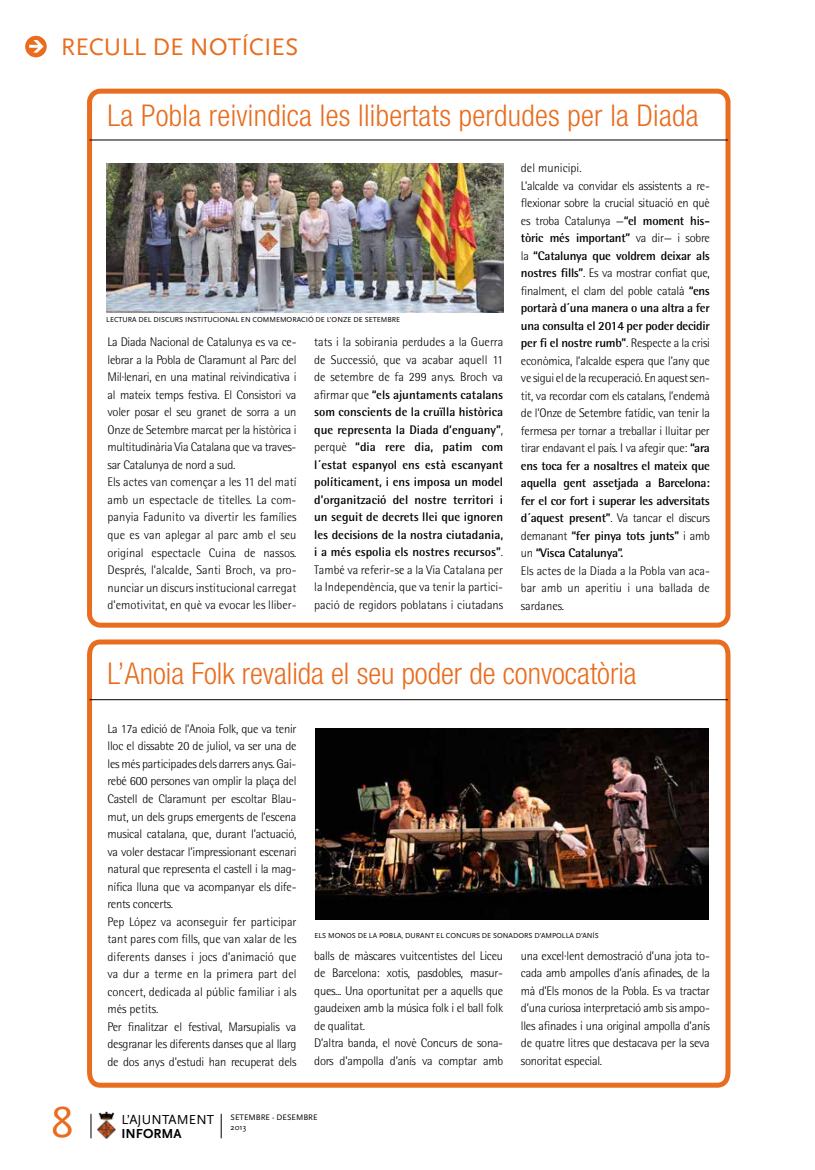
<style>
.page{position:relative;width:815px;height:1170px;background:#fff}
.page>*{position:absolute;margin:0;border:0;box-sizing:border-box;transform-origin:0 0}
.t1{font:45px "Scala Sans";color:#e86d1f}
.t2{font:300 condensed 30px "Helvetica Neue LT";letter-spacing:.01em;color:#e86d1f}
.t3{font:25px "Scala Sans";color:#e86d1f}
.t4{font:13.62px "Scala Sans";letter-spacing:.01em;color:#000}
.t5{font:700 13.62px "Scala Sans";color:#000}
.t6{font:300 12.5px/17.5px "Rotis Semi Sans";letter-spacing:-.02em;color:#000}
.t7{font:700 12.5px/17.5px "Rotis Semi Sans";color:#000;text-align:justify}
.t8{font:8.38px/10px "Scala Sans";color:#000}
.t9{font:7.5px "Scala Sans";color:#000}
.s1{font-weight:300}
.s2{font-weight:700}
</style>
<div class="page">
<div style="left:25px;top:36px;width:22px;height:21px;background:#e86d1f;border-radius:50%"></div>
<svg style="left:29px;top:40px;width:15px;height:13px"></svg>
<svg style="left:91px;top:1113px;width:1px;height:25px"></svg>
<svg style="left:221px;top:1113px;width:1px;height:25px"></svg>
<img style="left:97px;top:1111px;width:19px;height:28px">
<div style="left:87px;top:89px;width:643px;height:538px;border:5px solid #e86d1f;border-radius:11px"></div>
<svg style="left:87px;top:639px;width:644px;height:449px"></svg>
<hr style="left:90px;top:140px;width:638px;height:1px;background:#000">
<hr style="left:90px;top:699px;width:638px;height:1px;background:#000">
<img style="left:106px;top:164px;width:397px;height:148px">
<img style="left:315px;top:728px;width:394px;height:191px">
<h3 class="t3" style="left:61px;top:33px;width:239px">RECULL DE NOTÍCIES</h3>
<h2 class="t2" style="left:108px;top:98px;width:592px">La Pobla reivindica les llibertats perdudes per la Diada</h2>
<p class="t9" style="left:106px;top:316px;width:295px">LECTURA DEL DISCURS INSTITUCIONAL EN COMMEMORACIÓ DE L’ONZE DE SETEMBRE</p>
<p class="t6" style="left:108px;top:333px;width:191px">La Diada Nacional de Catalunya es va ce&shy;lebrar a la Pobla de Claramunt al Parc del Mil·lenari, en una matinal reivindicativa i al mateix temps festiva. El Consistori va voler posar el seu granet de sorra a un Onze de Setembre marcat per la històrica i multitudinària Via Catalana que va traves&shy;sar Catalunya de nord a sud.<br>Els actes van començar a les 11 del matí amb un espectacle de titelles. La com&shy;panyia Fadunito va divertir les famílies que es van aplegar al parc amb el seu original espectacle Cuina de nassos.<br>Després, l’alcalde, Santi Broch, va pro&shy;nunciar un discurs institucional carregat d’emotivitat, en què va evocar les lliber-</p>
<p class="t7" style="left:314px;top:333px;width:191px"><span class="s1">tats i la sobirania perdudes a la Guerra de Successió, que va acabar aquell 11 de setembre de fa 299 anys. Broch va afirmar que</span> “els ajuntaments catalans som conscients de la cruïlla històrica que representa la Diada d’enguany”<span class="s1">, perquè</span> “dia rere dia, patim com l´estat espanyol ens està escanyant políticament, i ens imposa un model d’organització del nostre territori i un seguit de decrets llei que ignoren les decisions de la nostra ciutadania, i a més espolia els nostres recursos”<span class="s1">.<br>També va referir-se a la Via Catalana per la Independència, que va tenir la partici&shy;pació de regidors poblatans i ciutadans</span></p>
<p class="t6" style="left:521px;top:159px;width:191px">del municipi.<br>L’alcalde va convidar els assistents a re&shy;flexionar sobre la crucial situació en què es troba Catalunya —<span class="s2">“el moment his&shy;tòric més important”</span> va dir— i sobre la <span class="s2">“Catalunya que voldrem deixar als nostres fills”</span>. Es va mostrar confiat que, finalment, el clam del poble català <span class="s2">“ens portarà d´una manera o una altra a fer una consulta el 2014 per poder decidir per fi el nostre rumb”</span>. Respecte a la crisi econòmica, l’alcalde espera que l’any que ve sigui el de la recuperació. En aquest sen&shy;tit, va recordar com els catalans, l’endemà de l’Onze de Setembre fatídic, van tenir la fermesa per tornar a treballar i lluitar per tirar endavant el país. I va afegir que: <span class="s2">“ara ens toca fer a nosaltres el mateix que aquella gent assetjada a Barcelona: fer el cor fort i superar les adversitats d´aquest present”</span>. Va tancar el discurs demanant <span class="s2">“fer pinya tots junts”</span> i amb un <span class="s2">“Visca Catalunya”.<br></span>Els actes de la Diada a la Pobla van aca&shy;bar amb un aperitiu i una ballada de sardanes.</p>
<h2 class="t2" style="left:108px;top:656px;width:531px">L’Anoia Folk revalida el seu poder de convocatòria</h2>
<h1 class="t1" style="left:51px;top:1098px;width:24px">8</h1>
<p class="t6" style="left:108px;top:720px;width:191px">La 17a edició de l’Anoia Folk, que va tenir lloc el dissabte 20 de juliol, va ser una de les més participades dels darrers anys. Gai&shy;rebé 600 persones van omplir la plaça del Castell de Claramunt per escoltar Blau&shy;mut, un dels grups emergents de l’escena musical catalana, que, durant l’actuació, va voler destacar l’impressionant escenari natural que representa el castell i la mag&shy;nífica lluna que va acompanyar els dife&shy;rents concerts.<br>Pep López va aconseguir fer participar tant pares com fills, que van xalar de les diferents danses i jocs d’animació que va dur a terme en la primera part del concert, dedicada al públic familiar i als més petits.<br>Per finalitzar el festival, Marsupialis va desgranar les diferents danses que al llarg de dos anys d’estudi han recuperat dels</p>
<p class="t9" style="left:314px;top:930px;width:286px">ELS MONOS DE LA POBLA, DURANT EL CONCURS DE SONADORS D’AMPOLLA D’ANÍS</p>
<p class="t6" style="left:314px;top:946px;width:190px">balls de màscares vuitcentistes del Liceu de Barcelona: xotis, pasdobles, masur&shy;ques... Una oportunitat per a aquells que gaudeixen amb la música folk i el ball folk de qualitat.<br>D’altra banda, el novè Concurs de sona&shy;dors d’ampolla d’anís va comptar amb</p>
<p class="t6" style="left:521px;top:946px;width:191px;text-align:justify">una excel·lent demostració d’una jota to&shy;cada amb ampolles d’anís afinades, de la mà d’Els monos de la Pobla. Es va tractar d’una curiosa interpretació amb sis ampo&shy;lles afinades i una original ampolla d’anís de quatre litres que destacava per la seva sonoritat especial.</p>
<p class="t4" style="left:122px;top:1112px;width:94px">L’AJUNTAMENT</p>
<p class="t5" style="left:122px;top:1125px;width:61px">INFORMA</p>
<p class="t8" style="left:231px;top:1112px;width:89px">SETEMBRE - DESEMBRE<br>2013</p>
</div>
